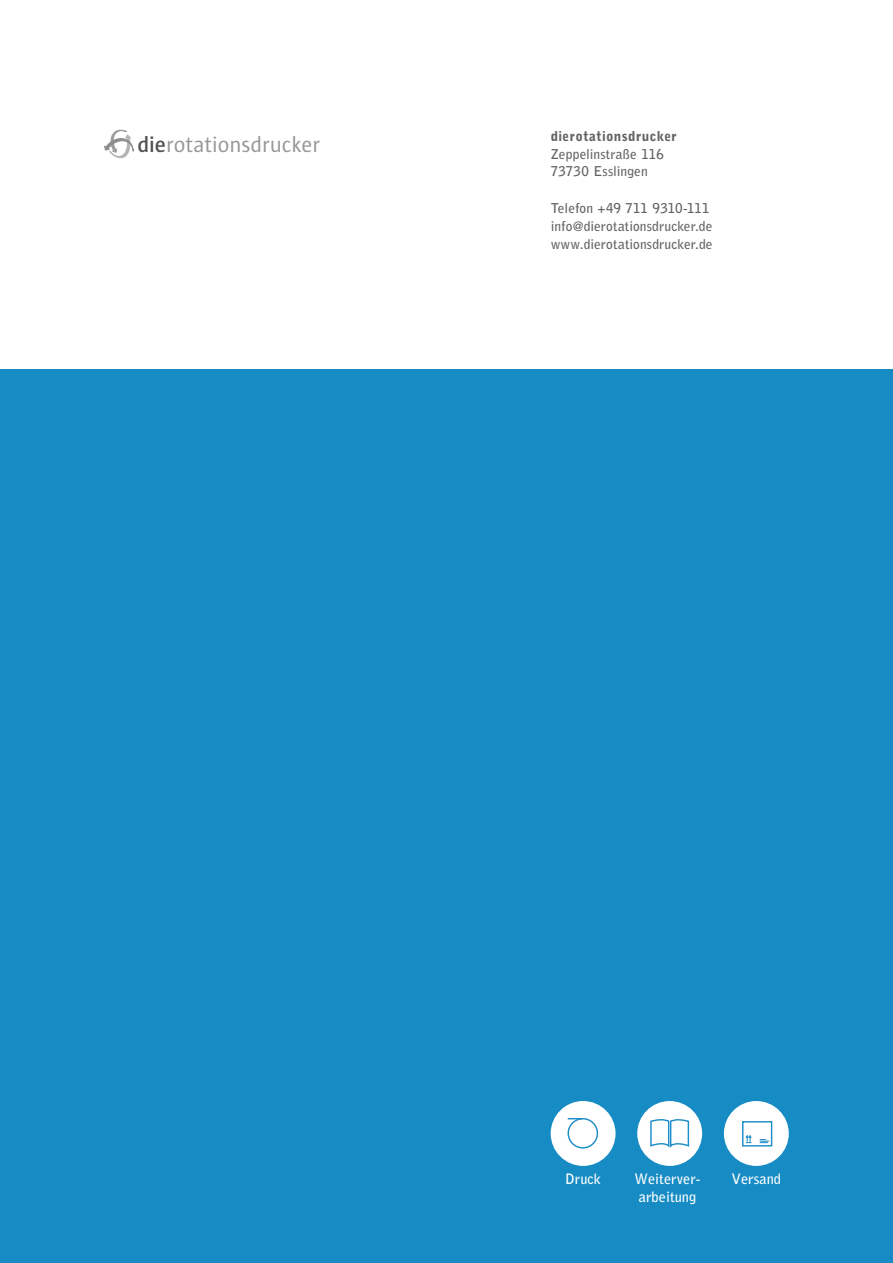
<style>
.page{position:relative;width:893px;height:1263px;background:#fff}
.page>*{position:absolute;margin:0;border:0;box-sizing:border-box;transform-origin:0 0}
.t1{font:22.5px "Sun Regular OV VPOOPA";letter-spacing:-.005em;color:#979797}
.t2{font:700 14.4px "Bell Gothic";color:#fff}
.t3{font:700 14.25px "Bell Gothic";color:#fff}
.t4{font:700 13.5px/18px "Bell Gothic";letter-spacing:.005em;color:#636366}
.t5{font:900 13.5px "Bell Gothic";letter-spacing:.025em;color:#636366}
.s1{font-family:"Sun Semi Bold OV UPOOPA";color:#525252}
</style>
<div class="page">
<div style="left:0;top:370px;width:893px;height:893px;background:#168bc4"></div>
<div style="left:724px;top:1101px;width:65px;height:65px;background:#fff;border-radius:50%"></div>
<div style="left:637px;top:1101px;width:65px;height:65px;background:#fff;border-radius:50%"></div>
<svg style="left:650px;top:1119px;width:40px;height:28px"></svg>
<div style="left:551px;top:1101px;width:64px;height:65px;background:#fff;border-radius:50%"></div>
<div style="left:567px;top:1118px;width:31px;height:30px;border:1px solid #1d8dc8;border-radius:50%"></div>
<svg style="left:568px;top:1118px;width:14px;height:1px"></svg>
<div style="left:742px;top:1121px;width:30px;height:25px;border:1px solid #1d8dc8"></div>
<svg style="left:746px;top:1135px;width:6px;height:8px"></svg>
<svg style="left:760px;top:1139px;width:9px;height:4px"></svg>
<svg style="left:104px;top:130px;width:30px;height:28px"></svg>
<h1 class="t1" style="left:137px;top:132px;width:184px"><span class="s1">die</span>rotationsdrucker</h1>
<p class="t5" style="left:551px;top:128px;width:128px">dierotationsdrucker</p>
<p class="t4" style="left:551px;top:145px;width:115px">Zeppelinstraße 116<br>73730 Esslingen</p>
<p class="t4" style="left:551px;top:199px;width:164px">Telefon +49 711 9310-111 info@dierotationsdrucker.de www.dierotationsdrucker.de</p>
<p class="t3" style="left:565px;top:1170px;width:37px">Druck</p>
<p class="t2" style="left:634px;top:1170px;width:68px">Weiterver-</p>
<p class="t2" style="left:731px;top:1170px;width:51px">Versand</p>
<p class="t2" style="left:639px;top:1188px;width:59px">arbeitung</p>
</div>
